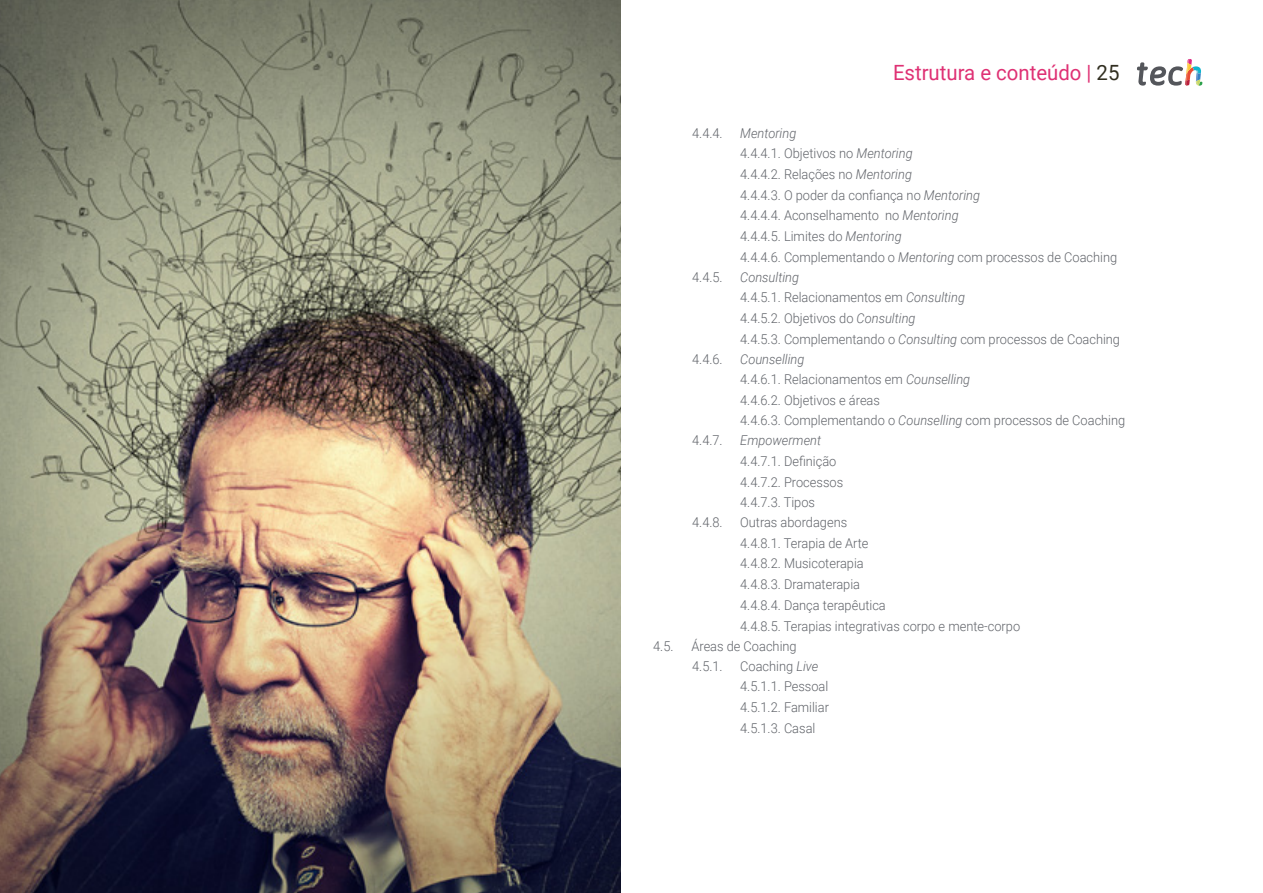
<style>
.page{position:relative;width:1263px;height:893px;background:#fff}
.page>*{position:absolute;margin:0;border:0;box-sizing:border-box;transform-origin:0 0}
.t1{font:21px "Roboto";color:#df3174}
.t2{font:300 13.5px/20.7px "Roboto";color:#61646a;scale:.95 1}
.t3{font:italic 300 13.5px "Roboto";color:#61646a;scale:.95 1}
.s1{color:#312e20}
.s2{font-style:italic}
</style>
<div class="page">
<img style="left:0;top:0;width:621px;height:893px">
<svg style="left:1137px;top:59px;width:65px;height:27px"></svg>
<h1 class="t1" style="left:893px;top:57px;width:228px">Estrutura e conteúdo | <span class="s1">25</span></h1>
<p class="t2" style="left:692px;top:122px;width:34px">4.4.4.</p>
<p class="t2" style="left:740px;top:122px;width:398px"><span class="s2">Mentoring<br></span>4.4.4.1. Objetivos no <span class="s2">Mentoring<br></span>4.4.4.2. Relações no <span class="s2">Mentoring<br></span>4.4.4.3. O poder da confiança no <span class="s2">Mentoring<br></span>4.4.4.4. Aconselhamento no <span class="s2">Mentoring<br></span>4.4.4.5. Limites do <span class="s2">Mentoring<br></span>4.4.4.6. Complementando o <span class="s2">Mentoring</span> com processos de Coaching</p>
<p class="t2" style="left:692px;top:266px;width:34px">4.4.5.</p>
<p class="t2" style="left:740px;top:266px;width:401px"><span class="s2">Consulting<br></span>4.4.5.1. Relacionamentos em <span class="s2">Consulting<br></span>4.4.5.2. Objetivos do <span class="s2">Consulting<br></span>4.4.5.3. Complementando o <span class="s2">Consulting</span> com processos de Coaching</p>
<p class="t2" style="left:692px;top:348px;width:34px">4.4.6.</p>
<p class="t2" style="left:740px;top:348px;width:407px"><span class="s2">Counselling<br></span>4.4.6.1. Relacionamentos em <span class="s2">Counselling<br></span>4.4.6.2. Objetivos e áreas<br>4.4.6.3. Complementando o <span class="s2">Counselling</span> com processos de Coaching</p>
<p class="t2" style="left:692px;top:430px;width:34px">4.4.7.</p>
<p class="t3" style="left:740px;top:431px;width:87px">Empowerment</p>
<p class="t2" style="left:740px;top:450px;width:110px">4.4.7.1. Definição<br>4.4.7.2. Processos<br>4.4.7.3. Tipos</p>
<p class="t2" style="left:692px;top:512px;width:34px">4.4.8.</p>
<p class="t2" style="left:740px;top:512px;width:296px">Outras abordagens<br>4.4.8.1. Terapia de Arte<br>4.4.8.2. Musicoterapia<br>4.4.8.3. Dramaterapia<br>4.4.8.4. Dança terapêutica<br>4.4.8.5. Terapias integrativas corpo e mente-corpo</p>
<p class="t2" style="left:653px;top:636px;width:23px">4.5.</p>
<p class="t2" style="left:691px;top:636px;width:112px;line-height:19.6px">Áreas de Coaching<br>4.5.1.</p>
<p class="t2" style="left:740px;top:655px;width:95px">Coaching <span class="s2">Live<br></span>4.5.1.1. Pessoal<br>4.5.1.2. Familiar<br>4.5.1.3. Casal</p>
</div>
